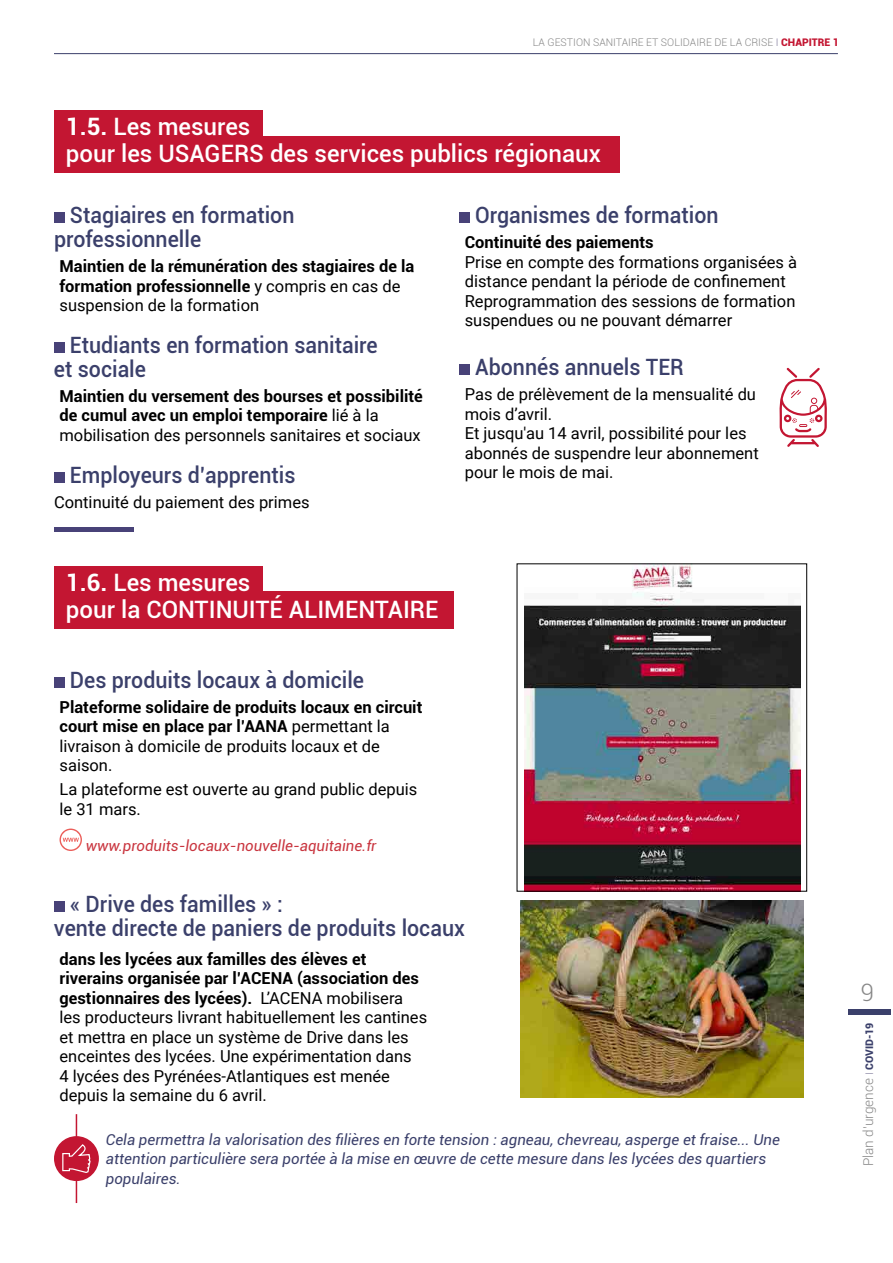
<style>
.page{position:relative;width:893px;height:1263px;background:#fff}
.page>*{position:absolute;margin:0;border:0;box-sizing:border-box;transform-origin:0 0}
.t1{font:500 24px/27px "Roboto";color:#fff}
.t2{font:300 24px "Roboto";color:#878787}
.t3{font:500 22.5px/24px "Roboto";color:#3b406b;scale:.95 1}
.t4{font:16.5px/19.5px "Roboto";color:#000}
.t5{font:700 16.5px/19.5px "Roboto";color:#000}
.t6{font:italic 15px/19.5px "Roboto";color:#3b406b}
.t7{font:italic 15px "Roboto";color:#c9353f}
.t8{font:300 13.5px "Roboto";color:#878787}
.t9{font:300 10.5px "Roboto";color:#878787}
.s1{color:#837f9e}
.s2{font-weight:900;color:#c31632}
.s3{font-weight:700}
.s4{font-weight:400}
.s5{font-size:10.5px;color:#837f9e}
.s6{font-weight:900;font-size:10.5px;color:#3b406b}
</style>
<div class="page">
<div style="left:848px;top:1009px;width:43px;height:6px;background:#3b406b"></div>
<hr style="left:54px;top:53px;width:784px;height:1px;background:#3b406b">
<img style="left:524px;top:565px;width:277px;height:324px">
<div style="left:54px;top:136px;width:565px;height:37px;background:#c31632"></div>
<div style="left:54px;top:111px;width:209px;height:31px;background:#c31632"></div>
<div style="left:54px;top:212px;width:11px;height:11px;background:#484278"></div>
<div style="left:54px;top:342px;width:11px;height:11px;background:#484278"></div>
<div style="left:459px;top:212px;width:11px;height:11px;background:#484278"></div>
<div style="left:459px;top:364px;width:11px;height:11px;background:#484278"></div>
<hr style="left:54px;top:527px;width:80px;height:4px;background:#484278">
<div style="left:54px;top:591px;width:399px;height:38px;background:#c31632"></div>
<div style="left:54px;top:566px;width:209px;height:31px;background:#c31632"></div>
<div style="left:54px;top:677px;width:11px;height:11px;background:#484278"></div>
<svg style="left:60px;top:828px;width:22px;height:23px"></svg>
<div style="left:54px;top:901px;width:11px;height:11px;background:#484278"></div>
<img style="left:520px;top:901px;width:284px;height:196px">
<hr style="left:76px;top:1114px;width:1px;height:89px;background:#c31632">
<div style="left:54px;top:1136px;width:45px;height:45px;background:#c31632;border-radius:50%"></div>
<svg style="left:62px;top:1144px;width:29px;height:29px"></svg>
<div style="left:54px;top:472px;width:11px;height:10px;background:#484278"></div>
<svg style="left:779px;top:368px;width:48px;height:79px"></svg>
<p class="t9" style="left:533px;top:35px;width:308px">LA GESTION SANITAIRE ET SOLIDAIRE DE LA CRISE <span class="s1">I</span> <span class="s2">CHAPITRE 1</span></p>
<h1 class="t1" style="left:66px;top:112px;width:536px"><span class="s3">1.5.</span> Les mesures<br>pour les USAGERS des services publics régionaux</h1>
<h2 class="t3" style="left:54px;top:202px;width:255px;text-indent:16px">Stagiaires en formation professionnelle</h2>
<p class="t5" style="left:60px;top:256px;width:356px">Maintien de la rémunération des stagiaires de la formation professionnelle <span class="s4">y compris en cas de suspension de la formation</span></p>
<h2 class="t3" style="left:54px;top:332px;width:342px;text-indent:16px">Etudiants en formation sanitaire et sociale</h2>
<p class="t5" style="left:60px;top:386px;width:365px">Maintien du versement des bourses et possibilité de cumul avec un emploi temporaire <span class="s4">lié à la mobilisation des personnels sanitaires et sociaux</span></p>
<h2 class="t3" style="left:475px;top:202px;width:258px">Organismes de formation</h2>
<p class="t5" style="left:465px;top:232px;width:190px">Continuité des paiements</p>
<p class="t4" style="left:465px;top:252px;width:334px">Prise en compte des formations organisées à distance pendant la période de confinement Reprogrammation des sessions de formation suspendues ou ne pouvant démarrer</p>
<h2 class="t3" style="left:475px;top:354px;width:221px">Abonnés annuels TER</h2>
<p class="t4" style="left:465px;top:384px;width:295px">Pas de prélèvement de la mensualité du mois d’avril.<br>Et jusqu'au 14 avril, possibilité pour les abonnés de suspendre leur abonnement pour le mois de mai.</p>
<h2 class="t3" style="left:70px;top:462px;width:239px">Employeurs d’apprentis</h2>
<p class="t4" style="left:54px;top:491px;width:257px">Continuité du paiement des primes</p>
<h1 class="t1" style="left:66px;top:568px;width:374px"><span class="s3">1.6.</span> Les mesures<br>pour la CONTINUITÉ ALIMENTAIRE</h1>
<h2 class="t3" style="left:70px;top:667px;width:311px">Des produits locaux à domicile</h2>
<p class="t5" style="left:60px;top:696px;width:364px">Plateforme solidaire de produits locaux en circuit court mise en place par l’AANA <span class="s4">permettant la livraison à domicile de produits locaux et de saison.</span></p>
<p class="t4" style="left:60px;top:779px;width:359px">La plateforme est ouverte au grand public depuis le 31 mars.</p>
<p class="t7" style="left:86px;top:835px;width:292px">www.produits-locaux-nouvelle-aquitaine.fr</p>
<h2 class="t3" style="left:54px;top:891px;width:434px;text-indent:16px">« Drive des familles » :<br>vente directe de paniers de produits locaux</h2>
<p class="t4" style="left:60px;top:949px;width:369px"><span class="s3">dans les lycées aux familles des élèves et riverains organisée par l’ACENA (association des gestionnaires des lycées).</span> L’ACENA mobilisera les producteurs livrant habituellement les cantines et mettra en place un système de Drive dans les enceintes des lycées. Une expérimentation dans<br>4 lycées des Pyrénées-Atlantiques est menée depuis la semaine du 6 avril.</p>
<p class="t6" style="left:106px;top:1129px;width:675px">Cela permettra la valorisation des filières en forte tension : agneau, chevreau, asperge et fraise... Une attention particulière sera portée à la mise en œuvre de cette mesure dans les lycées des quartiers populaires.</p>
<h1 class="t2" style="left:861px;top:976px;width:15px">9</h1>
<p class="t8" style="left:859px;top:1166px;width:145px;rotate:-90deg">Plan d’urgence <span class="s5">I</span> <span class="s6">COVID-19</span></p>
</div>
